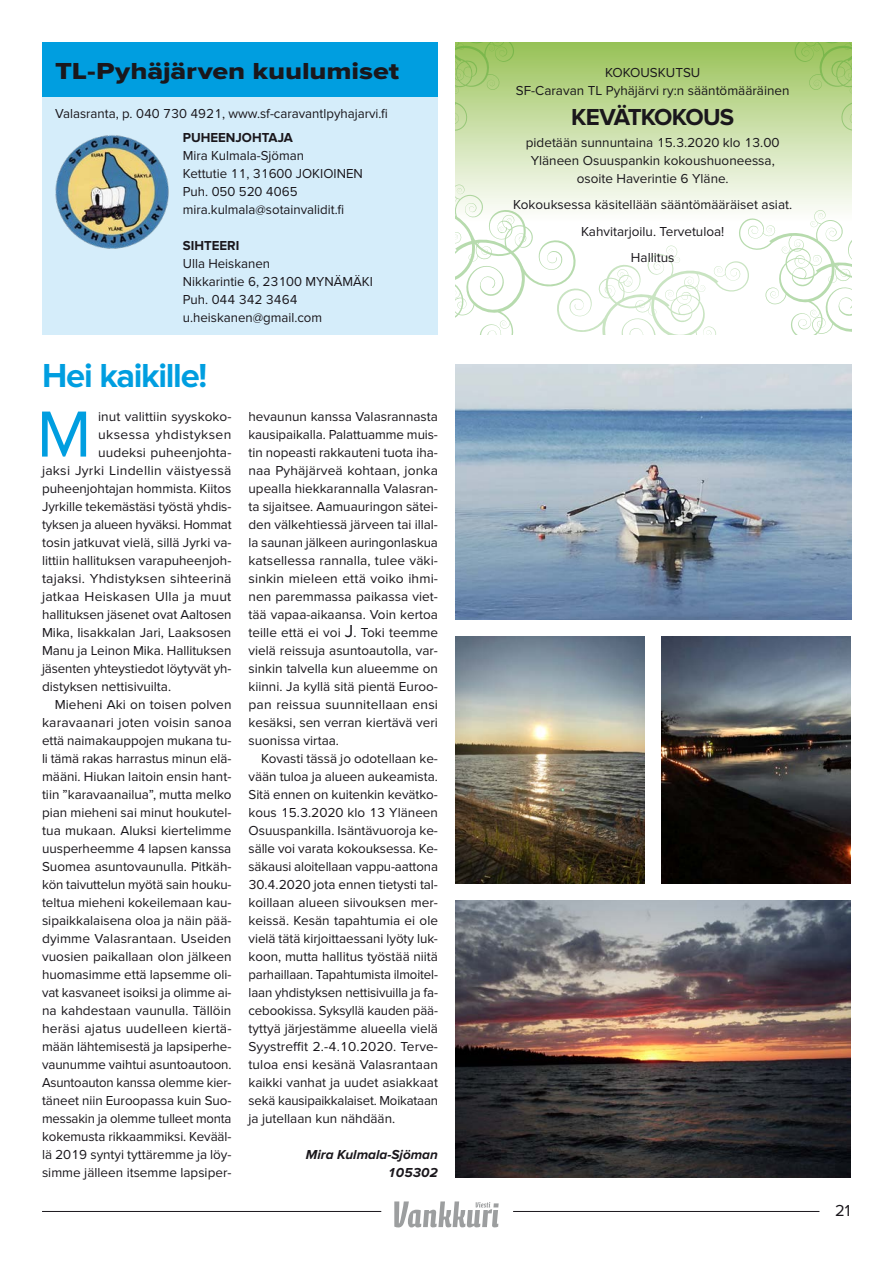
<style>
.page{position:relative;width:893px;height:1263px;background:#fff}
.page>*{position:absolute;margin:0;border:0;box-sizing:border-box;transform-origin:0 0}
.t1{font:67.5px "Proxima Nova";color:#009ee0}
.t2{font:700 34.5px "Proxima Nova";letter-spacing:-.04em;color:#009ee0}
.t3{font:24px "Proxima Nova Extrabld";letter-spacing:-.005em;color:#1a171c;scale:1.2 1}
.t4{font:700 24px "Proxima Nova";letter-spacing:-.04em;color:#1a171c}
.t5{font:16.5px "Proxima Nova";color:#1a171c}
.t6{font:13.5px/18px "Proxima Nova";color:#1a171c;text-align:center}
.t7{font:italic 700 13.5px/18px "Proxima Nova";color:#1a171c;text-align:right}
.t8{font:700 13.5px "Proxima Nova";color:#1a171c}
.t9{font:13.5px "Proxima Nova";letter-spacing:.025em;color:#1a171c}
.s1{font-size:18px}
</style>
<div class="page">
<hr style="left:513px;top:1211px;width:306px;height:1px;background:#1a171c">
<hr style="left:42px;top:1211px;width:339px;height:1px;background:#1a171c">
<svg style="left:394px;top:1201px;width:105px;height:26px"></svg>
<div style="left:43px;top:43px;width:395px;height:292px;background:#d5edfa"></div>
<div style="left:43px;top:43px;width:395px;height:54px;background:#009ee0"></div>
<img style="left:55px;top:135px;width:114px;height:114px">
<svg style="left:455px;top:43px;width:397px;height:142px;background:#c6dda2"></svg>
<svg style="left:455px;top:185px;width:397px;height:150px"></svg>
<svg style="left:789px;top:43px;width:63px;height:89px;background:#b0d080"></svg>
<svg style="left:455px;top:43px;width:65px;height:89px;background:#b0d080"></svg>
<img style="left:455px;top:364px;width:396px;height:255px">
<img style="left:455px;top:636px;width:189px;height:248px">
<img style="left:661px;top:636px;width:189px;height:248px">
<img style="left:455px;top:901px;width:395px;height:277px">
<h3 class="t3" style="left:55px;top:57px;width:288px">TL-Pyhäjärven kuulumiset</h3>
<p class="t6" style="left:55px;top:105px;width:334px">Valasranta, p. 040 730 4921, www.sf-caravantlpyhajarvi.fi</p>
<p class="t8" style="left:183px;top:130px;width:112px">PUHEENJOHTAJA</p>
<p class="t6" style="left:183px;top:147px;width:182px;text-align:left">Mira Kulmala-Sjöman<br>Kettutie 11, 31600 JOKIOINEN<br>Puh. 050 520 4065 mira.kulmala@sotainvalidit.fi</p>
<p class="t8" style="left:183px;top:238px;width:58px">SIHTEERI</p>
<p class="t6" style="left:183px;top:255px;width:192px;text-align:left">Ulla Heiskanen<br>Nikkarintie 6, 23100 MYNÄMÄKI<br>Puh. 044 342 3464 u.heiskanen@gmail.com</p>
<h2 class="t2" style="left:42px;top:355px;width:167px">Hei kaikille!</h2>
<h1 class="t1" style="left:37px;top:395px;width:56px">M</h1>
<p class="t6" style="left:98px;top:407px;width:135px">inut valittiin syyskoko-</p>
<p class="t9" style="left:98px;top:426px;width:135px">uksessa yhdistyksen</p>
<p class="t6" style="left:98px;top:443px;width:135px">uudeksi puheenjohta-</p>
<p class="t6" style="left:42px;top:461px;width:191px">jaksi Jyrki Lindellin väistyessä</p>
<p class="t6" style="left:42px;top:479px;width:191px">puheenjohtajan hommista. Kiitos</p>
<p class="t6" style="left:42px;top:497px;width:191px">Jyrkille tekemästäsi työstä yhdis-</p>
<p class="t6" style="left:42px;top:515px;width:191px">tyksen ja alueen hyväksi. Hommat</p>
<p class="t6" style="left:42px;top:533px;width:191px">tosin jatkuvat vielä, sillä Jyrki va-</p>
<p class="t6" style="left:42px;top:551px;width:191px">littiin hallituksen varapuheenjoh-</p>
<p class="t6" style="left:42px;top:569px;width:191px">tajaksi. Yhdistyksen sihteerinä</p>
<p class="t6" style="left:42px;top:587px;width:191px">jatkaa Heiskasen Ulla ja muut</p>
<p class="t6" style="left:42px;top:605px;width:191px">hallituksen jäsenet ovat Aaltosen</p>
<p class="t6" style="left:42px;top:623px;width:191px">Mika, Iisakkalan Jari, Laaksosen</p>
<p class="t6" style="left:42px;top:641px;width:191px">Manu ja Leinon Mika. Hallituksen</p>
<p class="t6" style="left:42px;top:659px;width:191px">jäsenten yhteystiedot löytyvät yh-</p>
<p class="t6" style="left:42px;top:677px;width:131px">distyksen nettisivuilta.</p>
<p class="t6" style="left:55px;top:695px;width:178px">Mieheni Aki on toisen polven</p>
<p class="t6" style="left:42px;top:713px;width:191px">karavaanari joten voisin sanoa</p>
<p class="t6" style="left:42px;top:731px;width:191px">että naimakauppojen mukana tu-</p>
<p class="t6" style="left:42px;top:749px;width:191px">li tämä rakas harrastus minun elä-</p>
<p class="t6" style="left:42px;top:767px;width:191px">määni. Hiukan laitoin ensin hant-</p>
<p class="t6" style="left:42px;top:785px;width:191px">tiin ”karavaanailua”, mutta melko</p>
<p class="t6" style="left:42px;top:803px;width:191px">pian mieheni sai minut houkutel-</p>
<p class="t6" style="left:42px;top:821px;width:191px">tua mukaan. Aluksi kiertelimme</p>
<p class="t6" style="left:42px;top:839px;width:191px">uusperheemme 4 lapsen kanssa</p>
<p class="t6" style="left:42px;top:857px;width:191px">Suomea asuntovaunulla. Pitkäh-</p>
<p class="t6" style="left:42px;top:875px;width:191px">kön taivuttelun myötä sain houku-</p>
<p class="t6" style="left:42px;top:893px;width:191px">teltua mieheni kokeilemaan kau-</p>
<p class="t6" style="left:42px;top:911px;width:191px">sipaikkalaisena oloa ja näin pää-</p>
<p class="t6" style="left:42px;top:929px;width:191px">dyimme Valasrantaan. Useiden</p>
<p class="t6" style="left:42px;top:947px;width:191px">vuosien paikallaan olon jälkeen</p>
<p class="t6" style="left:42px;top:965px;width:191px">huomasimme että lapsemme oli-</p>
<p class="t6" style="left:42px;top:983px;width:191px">vat kasvaneet isoiksi ja olimme ai-</p>
<p class="t6" style="left:42px;top:1001px;width:191px">na kahdestaan vaunulla. Tällöin</p>
<p class="t6" style="left:42px;top:1019px;width:191px">heräsi ajatus uudelleen kiertä-</p>
<p class="t6" style="left:42px;top:1037px;width:191px">mään lähtemisestä ja lapsiperhe-</p>
<p class="t6" style="left:42px;top:1055px;width:191px">vaunumme vaihtui asuntoautoon.</p>
<p class="t6" style="left:42px;top:1073px;width:191px">Asuntoauton kanssa olemme kier-</p>
<p class="t6" style="left:42px;top:1091px;width:191px">täneet niin Euroopassa kuin Suo-</p>
<p class="t6" style="left:42px;top:1109px;width:191px">messakin ja olemme tulleet monta</p>
<p class="t6" style="left:42px;top:1127px;width:191px">kokemusta rikkaammiksi. Kevääl-</p>
<p class="t6" style="left:42px;top:1145px;width:191px">lä 2019 syntyi tyttäremme ja löy-</p>
<p class="t6" style="left:42px;top:1163px;width:191px">simme jälleen itsemme lapsiper-</p>
<p class="t6" style="left:249px;top:407px;width:191px;text-align:justify">hevaunun kanssa Valasrannasta kausipaikalla. Palattuamme muis&shy;tin nopeasti rakkauteni tuota iha&shy;naa Pyhäjärveä kohtaan, jonka upealla hiekkarannalla Valasran&shy;ta sijaitsee. Aamuauringon sätei&shy;den välkehtiessä järveen tai illal&shy;la saunan jälkeen auringonlaskua katsellessa rannalla, tulee väki&shy;sinkin mieleen että voiko ihmi&shy;nen paremmassa paikassa viet&shy;tää vapaa-aikaansa. Voin kertoa teille että ei voi <span class="s1">J</span>. Toki teemme vielä reissuja asuntoautolla, var&shy;sinkin talvella kun alueemme on kiinni. Ja kyllä sitä pientä Euroo&shy;pan reissua suunnitellaan ensi kesäksi, sen verran kiertävä veri suonissa virtaa.</p>
<p class="t6" style="left:249px;top:749px;width:191px;text-align:justify;text-indent:13px">Kovasti tässä jo odotellaan ke&shy;vään tuloa ja alueen aukeamista.<br>Sitä ennen on kuitenkin kevätko&shy;kous 15.3.2020 klo 13 Yläneen Osuuspankilla. Isäntävuoroja ke&shy;sälle voi varata kokouksessa. Ke&shy;säkausi aloitellaan vappu-aattona 30.4.2020 jota ennen tietysti tal&shy;koillaan alueen siivouksen mer&shy;keissä. Kesän tapahtumia ei ole vielä tätä kirjoittaessani lyöty luk&shy;koon, mutta hallitus työstää niitä parhaillaan. Tapahtumista ilmoitel&shy;laan yhdistyksen nettisivuilla ja fa&shy;cebookissa. Syksyllä kauden pää&shy;tyttyä järjestämme alueella vielä Syystreffit 2.-4.10.2020. Terve&shy;tuloa ensi kesänä Valasrantaan kaikki vanhat ja uudet asiakkaat sekä kausipaikkalaiset. Moikataan ja jutellaan kun nähdään.</p>
<p class="t7" style="left:306px;top:1145px;width:134px">Mira Kulmala-Sjöman<br>105302</p>
<p class="t6" style="left:516px;top:63px;width:275px">KOKOUSKUTSU<br>SF-Caravan TL Pyhäjärvi ry:n sääntömääräinen</p>
<h3 class="t4" style="left:571px;top:103px;width:165px">KEVÄTKOKOUS</h3>
<p class="t6" style="left:526px;top:134px;width:255px">pidetään sunnuntaina 15.3.2020 klo 13.00<br>Yläneen Osuuspankin kokoushuoneessa, osoite Haverintie 6 Yläne.</p>
<p class="t6" style="left:513px;top:192px;width:280px;line-height:26.5px">Kokouksessa käsitellään sääntömääräiset asiat.<br>Kahvitarjoilu. Tervetuloa!<br>Hallitus</p>
<p class="t5" style="left:835px;top:1201px;width:17px">21</p>
</div>
